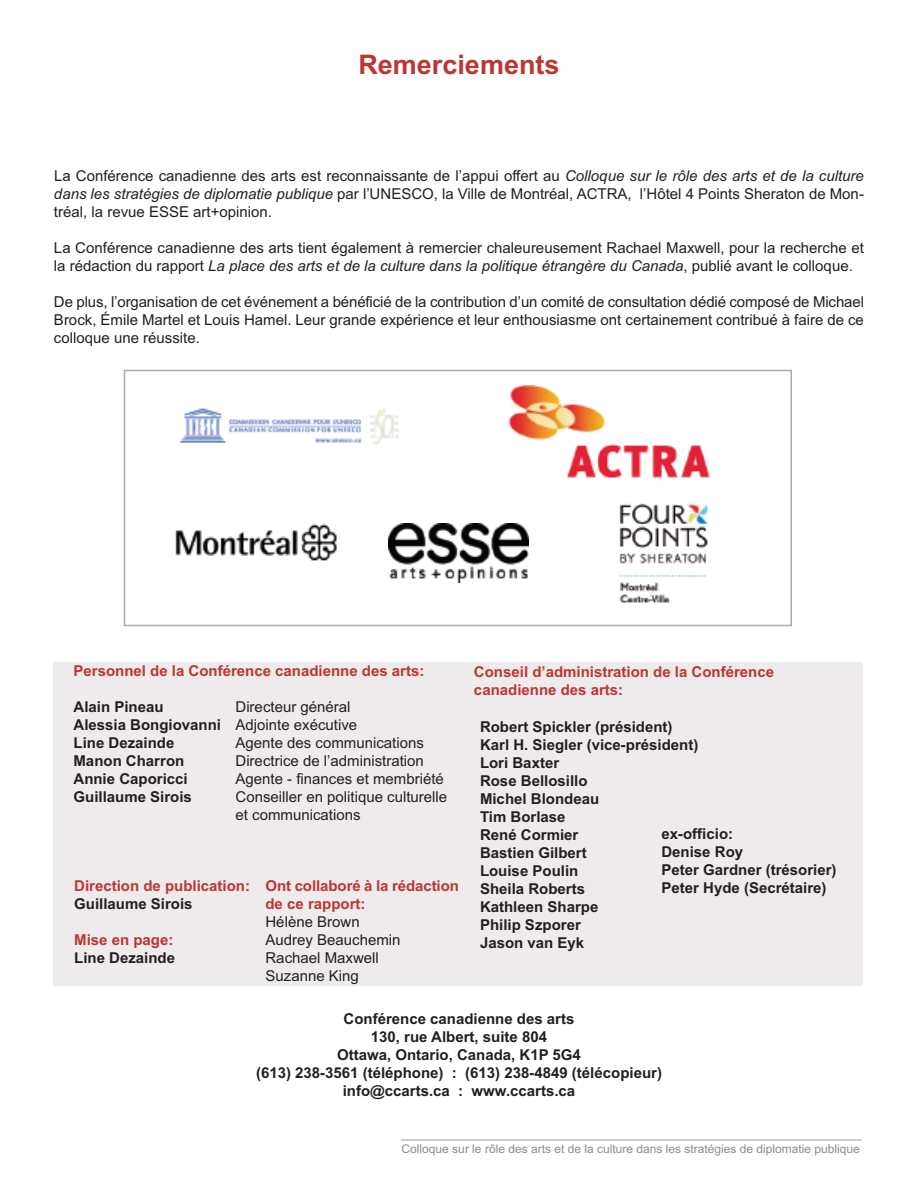
<style>
.page{position:relative;width:918px;height:1188px;background:#fff}
.page>*{position:absolute;margin:0;border:0;box-sizing:border-box;transform-origin:0 0}
.t1{font:700 27px "Arial";color:#bc3633}
.t2{font:15px/18px "Arial";color:#231f20}
.t3{font:700 15px/18px "Arial";color:#231f20}
.t4{font:700 15px/18px "Arial";color:#bc3633}
.t5{font:12px/14.4px "Arial";color:#8d8b8b}
.s1{font-style:italic}
.s2{font-weight:700}
</style>
<div class="page">
<div style="left:53px;top:662px;width:810px;height:324px;background:#edebeb"></div>
<img style="left:179px;top:408px;width:220px;height:37px">
<img style="left:510px;top:386px;width:200px;height:92px">
<img style="left:619px;top:503px;width:89px;height:100px">
<img style="left:175px;top:524px;width:162px;height:37px">
<img style="left:388px;top:524px;width:141px;height:58px">
<div style="left:124px;top:370px;width:668px;height:256px;border:2px solid #aeacab"></div>
<h1 class="t1" style="left:358px;top:49px;width:203px">Remerciements</h1>
<p class="t2" style="left:54px;top:167px;width:811px;text-align:justify">La Conférence canadienne des arts est reconnaissante de l’appui offert au <span class="s1">Colloque sur le rôle des arts et de la culture dans les stratégies de diplomatie publique</span> par l’UNESCO, la Ville de Montréal, ACTRA, l’Hôtel 4 Points Sheraton de Mon&shy;tréal, la revue ESSE art+opinion.</p>
<p class="t2" style="left:54px;top:239px;width:811px">La Conférence canadienne des arts tient également à remercier chaleureusement Rachael Maxwell, pour la recherche et la rédaction du rapport <span class="s1">La place des arts et de la culture dans la politique étrangère du Canada</span>, publié avant le colloque.</p>
<p class="t2" style="left:54px;top:293px;width:812px;text-align:justify">De plus, l’organisation de cet événement a bénéficié de la contribution d’un comité de consultation dédié composé de Michael Brock, Émile Martel et Louis Hamel. Leur grande expérience et leur enthousiasme ont certainement contribué à faire de ce colloque une réussite.</p>
<p class="t4" style="left:74px;top:662px;width:352px">Personnel de la Conférence canadienne des arts:</p>
<p class="t3" style="left:74px;top:698px;width:92px">Alain Pineau</p>
<p class="t2" style="left:74px;top:698px;width:285px;text-indent:162px">Directeur général<br><span class="s2">Alessia Bongiovanni</span> Adjointe exécutive<br><span class="s2">Line Dezainde</span></p>
<p class="t2" style="left:236px;top:734px;width:190px">Agente des communications</p>
<p class="t3" style="left:74px;top:752px;width:112px">Manon Charron</p>
<p class="t2" style="left:236px;top:752px;width:190px">Directrice de l’administration</p>
<p class="t3" style="left:74px;top:770px;width:116px">Annie Caporicci</p>
<p class="t2" style="left:236px;top:770px;width:210px">Agente - finances et membriété</p>
<p class="t3" style="left:74px;top:788px;width:120px">Guillaume Sirois</p>
<p class="t2" style="left:236px;top:788px;width:213px">Conseiller en politique culturelle et communications</p>
<p class="t4" style="left:74px;top:877px;width:177px">Direction de publication:</p>
<p class="t3" style="left:74px;top:895px;width:120px">Guillaume Sirois</p>
<p class="t4" style="left:74px;top:931px;width:101px">Mise en page:</p>
<p class="t3" style="left:74px;top:949px;width:102px">Line Dezainde</p>
<p class="t4" style="left:266px;top:876px;width:195px">Ont collaboré à la rédaction de ce rapport:</p>
<p class="t2" style="left:265px;top:912px;width:137px">Hélène Brown<br>Audrey Beauchemin<br>Rachael Maxwell<br>Suzanne King</p>
<p class="t4" style="left:474px;top:663px;width:302px">Conseil d’administration de la Conférence canadienne des arts:</p>
<p class="t3" style="left:480px;top:717px;width:220px">Robert Spickler (président)<br>Karl H. Siegler (vice-président)<br>Lori Baxter<br>Rose Bellosillo<br>Michel Blondeau<br>Tim Borlase<br>René Cormier<br>Bastien Gilbert<br>Louise Poulin<br>Sheila Roberts<br>Kathleen Sharpe<br>Philip Szporer<br>Jason van Eyk</p>
<p class="t3" style="left:661px;top:825px;width:177px">ex-officio:<br>Denise Roy<br>Peter Gardner (trésorier)<br>Peter Hyde (Secrétaire)</p>
<p class="t3" style="left:256px;top:1010px;width:407px;text-align:center">Conférence canadienne des arts<br>130, rue Albert, suite 804<br>Ottawa, Ontario, Canada, K1P 5G4<br>(613) 238-3561 (téléphone) : (613) 238-4849 (télécopieur) info@ccarts.ca : www.ccarts.ca</p>
<p class="t5" style="left:402px;top:1127px;width:462px">_____________________________________________________________________<br>Colloque sur le rôle des arts et de la culture dans les stratégies de diplomatie publique</p>
</div>
